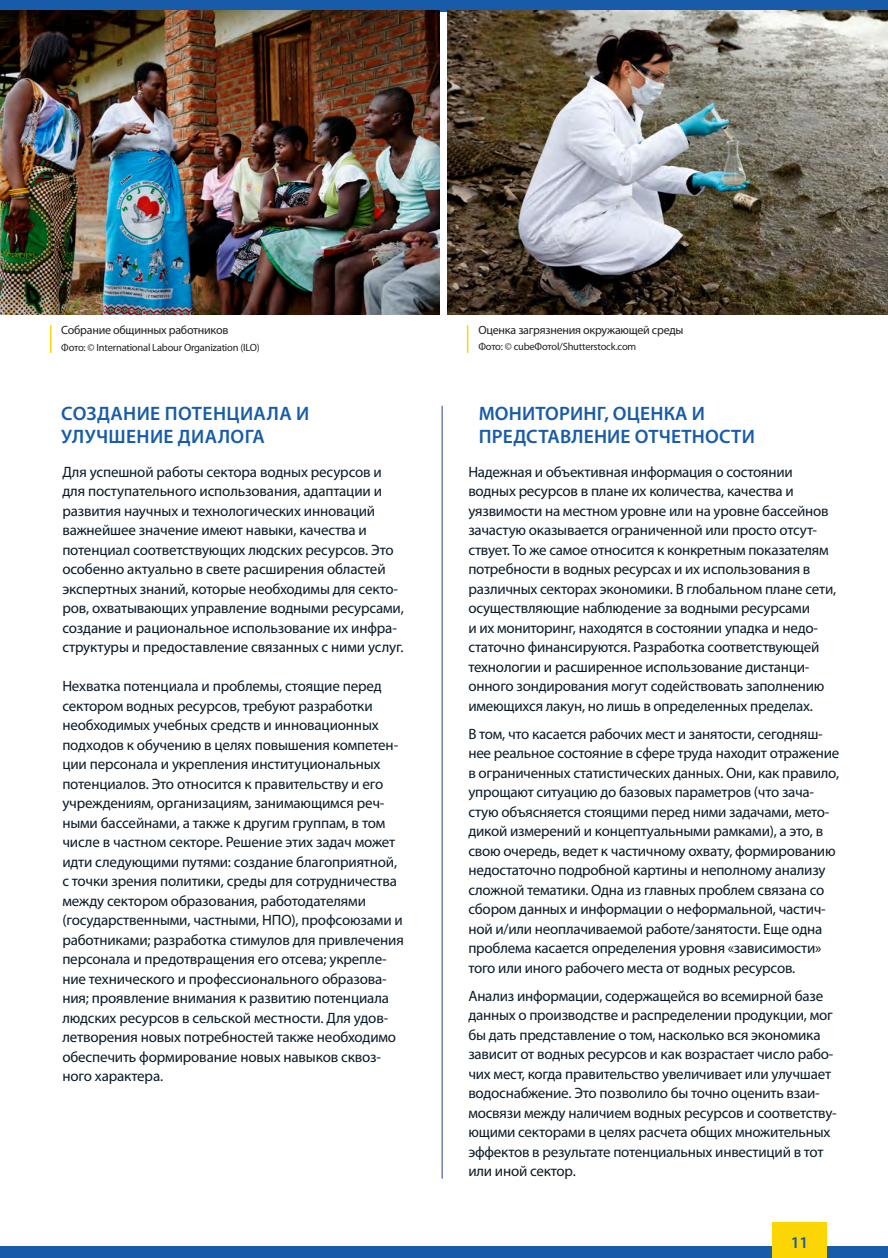
<style>
.page{position:relative;width:888px;height:1258px;background:#fff}
.page>*{position:absolute;margin:0;border:0;box-sizing:border-box;transform-origin:0 0}
.t1{font:600 19.5px/22.5px "Myriad Pro";letter-spacing:.01em;color:#185ca9}
.t2{font:600 16.5px "Myriad Pro";color:#185ca9}
.t3{font:15px/19.5px "Myriad Pro";letter-spacing:-.015em;color:#0a1a26}
.t4{font:12px "Myriad Pro";letter-spacing:-.02em;color:#231f20}
.t5{font:10.5px "Myriad Pro";letter-spacing:-.02em;color:#231f20}
</style>
<div class="page">
<div style="left:0;top:1247px;width:888px;height:11px;background:#185ca9"></div>
<div style="left:772px;top:1222px;width:55px;height:36px;background:#fcd604"></div>
<div style="left:0;top:0;width:888px;height:11px;background:#185ca9"></div>
<img style="left:0;top:11px;width:440px;height:303px">
<hr style="left:442px;top:406px;width:1px;height:772px;background:#253f8e">
<img style="left:447px;top:11px;width:441px;height:303px">
<hr style="left:50px;top:325px;width:2px;height:28px;background:#fcd604">
<svg style="left:467px;top:325px;width:1px;height:28px"></svg>
<p class="t4" style="left:61px;top:323px;width:169px">Собрание общинных работников</p>
<p class="t5" style="left:61px;top:341px;width:200px">Фото: © International Labour Organization (ILO)</p>
<p class="t4" style="left:478px;top:322px;width:207px">Оценка загрязнения окружающей среды</p>
<p class="t5" style="left:478px;top:340px;width:159px">Фото: © cubeФотоl/Shutterstock.com</p>
<h1 class="t1" style="left:61px;top:402px;width:250px">СОЗДАНИЕ ПОТЕНЦИАЛА И<br>УЛУЧШЕНИЕ ДИАЛОГА</h1>
<h1 class="t1" style="left:479px;top:402px;width:278px">МОНИТОРИНГ, ОЦЕНКА И<br>ПРЕДСТАВЛЕНИЕ ОТЧЕТНОСТИ</h1>
<p class="t3" style="left:62px;top:462px;width:343px">Для успешной работы сектора водных ресурсов и для поступательного использования, адаптации и развития научных и технологических инноваций важнейшее значение имеют навыки, качества и потенциал соответствующих людских ресурсов. Это особенно актуально в свете расширения областей экспертных знаний, которые необходимы для секто&shy;ров, охватывающих управление водными ресурсами, создание и рациональное использование их инфра&shy;структуры и предоставление связанных с ними услуг.</p>
<p class="t3" style="left:62px;top:676px;width:343px">Нехватка потенциала и проблемы, стоящие перед сектором водных ресурсов, требуют разработки необходимых учебных средств и инновационных подходов к обучению в целях повышения компетен&shy;ции персонала и укрепления институциональных потенциалов. Это относится к правительству и его учреждениям, организациям, занимающимся реч&shy;ными бассейнами, а также к другим группам, в том числе в частном секторе. Решение этих задач может идти следующими путями: создание благоприятной, с точки зрения политики, среды для сотрудничества между сектором образования, работодателями (государственными, частными, НПО), профсоюзами и работниками; разработка стимулов для привлечения персонала и предотвращения его отсева; укрепле&shy;ние технического и профессионального образова&shy;ния; проявление внимания к развитию потенциала людских ресурсов в сельской местности. Для удов&shy;летворения новых потребностей также необходимо обеспечить формирование новых навыков сквоз&shy;ного характера.</p>
<p class="t3" style="left:468px;top:462px;width:369px">Надежная и объективная информация о состоянии водных ресурсов в плане их количества, качества и уязвимости на местном уровне или на уровне бассейнов зачастую оказывается ограниченной или просто отсут&shy;ствует. То же самое относится к конкретным показателям потребности в водных ресурсах и их использования в различных секторах экономики. В глобальном плане сети, осуществляющие наблюдение за водными ресурсами<br>и их мониторинг, находятся в состоянии упадка и недо&shy;статочно финансируются. Разработка соответствующей технологии и расширенное использование дистанци&shy;онного зондирования могут содействовать заполнению имеющихся лакун, но лишь в определенных пределах.</p>
<p class="t3" style="left:468px;top:724px;width:373px">В том, что касается рабочих мест и занятости, сегодняш&shy;нее реальное состояние в сфере труда находит отражение в ограниченных статистических данных. Они, как правило, упрощают ситуацию до базовых параметров (что зача&shy;стую объясняется стоящими перед ними задачами, мето&shy;дикой измерений и концептуальными рамками), а это, в свою очередь, ведет к частичному охвату, формированию недостаточно подробной картины и неполному анализу сложной тематики. Одна из главных проблем связана со сбором данных и информации о неформальной, частич&shy;ной и/или неоплачиваемой работе/занятости. Еще одна проблема касается определения уровня «зависимости» того или иного рабочего места от водных ресурсов.</p>
<p class="t3" style="left:468px;top:986px;width:370px">Анализ информации, содержащейся во всемирной базе данных о производстве и распределении продукции, мог бы дать представление о том, насколько вся экономика зависит от водных ресурсов и как возрастает число рабо&shy;чих мест, когда правительство увеличивает или улучшает водоснабжение. Это позволило бы точно оценить взаи&shy;мосвязи между наличием водных ресурсов и соответству&shy;ющими секторами в целях расчета общих множительных эффектов в результате потенциальных инвестиций в тот или иной сектор.</p>
<p class="t2" style="left:791px;top:1231px;width:19px">11</p>
</div>
